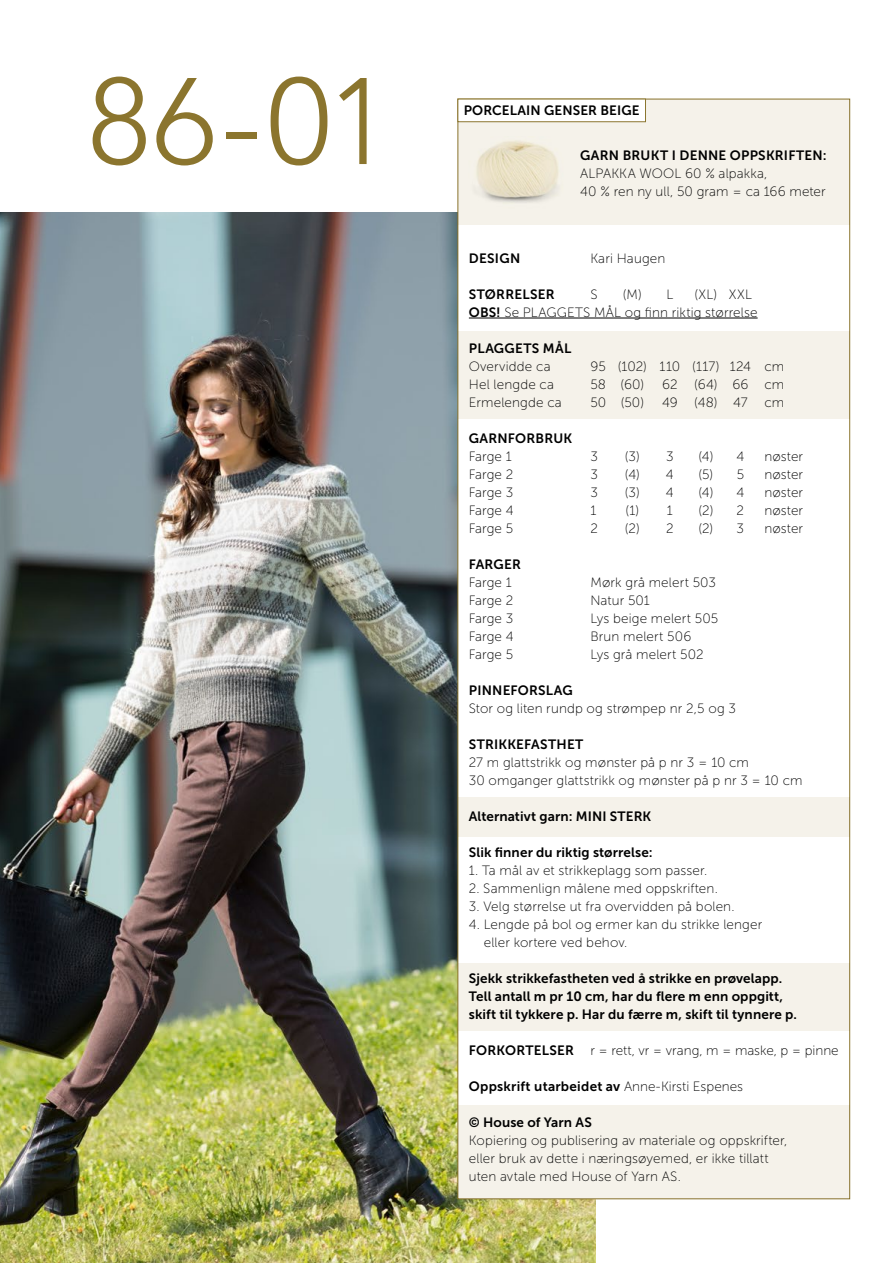
<style>
.page{position:relative;width:893px;height:1263px;background:#fff}
.page>*{position:absolute;margin:0;border:0;box-sizing:border-box;transform-origin:0 0}
.t1{font:300 121.5px "Avenir";color:#8b752e}
.INNHOLD{font:13.5px/18px "Museo Sans 100";letter-spacing:.01em;color:#000}
.INNHOLD-2{font:13.5px "Museo Sans 700";letter-spacing:.01em;color:#000}
.INNHOLD-_Opps{font:13.5px "Museo Sans 700";letter-spacing:.01em;color:#000}
.INNHOLD-3{font:13.5px "Museo Sans 700";letter-spacing:.03em;color:#000}
.s1{font-family:"Museo Sans 700"}
.s2{font-family:"Museo Sans 100"}
</style>
<div class="page">
<img style="left:0;top:213px;width:595px;height:1050px">
<div style="left:458px;top:99px;width:392px;height:1100px;background:#fff"></div>
<hr style="left:469px;top:318px;width:289px;height:1px;background:#000">
<div style="left:458px;top:1106px;width:392px;height:93px;background:#f5f2ea"></div>
<div style="left:458px;top:331px;width:392px;height:88px;background:#f5f2ea"></div>
<div style="left:458px;top:963px;width:392px;height:68px;background:#f5f2ea"></div>
<div style="left:458px;top:797px;width:392px;height:39px;background:#f5f2ea"></div>
<div style="left:458px;top:99px;width:392px;height:125px;background:#f5f2ea"></div>
<img style="left:476px;top:140px;width:83px;height:63px">
<div style="left:458px;top:99px;width:187px;height:23px;background:#fff"></div>
<div style="left:457px;top:99px;width:189px;height:23px;border:1px solid #8b752e"></div>
<p class="t1" style="left:88px;top:50px;width:305px">86-01</p>
<p class="INNHOLD-_Opps" style="left:464px;top:103px;width:177px">PORCELAIN GENSER BEIGE</p>
<p class="INNHOLD-2" style="left:580px;top:148px;width:248px">GARN BRUKT I DENNE OPPSKRIFTEN:</p>
<p class="INNHOLD" style="left:580px;top:164px;width:189px">ALPAKKA WOOL 60 % alpakka,</p>
<p class="INNHOLD" style="left:580px;top:182px;width:247px">40 % ren ny ull, 50 gram = ca 166 meter</p>
<p class="INNHOLD-2" style="left:469px;top:250px;width:53px">DESIGN</p>
<p class="INNHOLD" style="left:590px;top:249px;width:77px">Kari Haugen</p>
<p class="INNHOLD-2" style="left:469px;top:286px;width:87px">STØRRELSER</p>
<p class="INNHOLD" style="left:590px;top:285px;width:9px">S</p>
<p class="INNHOLD" style="left:623px;top:285px;width:52px">(M) L</p>
<p class="INNHOLD" style="left:695px;top:285px;width:59px">(XL) XXL</p>
<p class="INNHOLD" style="left:469px;top:303px;width:290px"><span class="s1">OBS!</span> Se PLAGGETS MÅL og finn riktig størrelse</p>
<p class="INNHOLD-3" style="left:469px;top:340px;width:104px">PLAGGETS MÅL</p>
<p class="INNHOLD" style="left:469px;top:357px;width:83px">Overvidde ca</p>
<p class="INNHOLD" style="left:590px;top:357px;width:195px">95 (102) 110 (117) 124 cm</p>
<p class="INNHOLD" style="left:469px;top:375px;width:87px">Hel lengde ca</p>
<p class="INNHOLD" style="left:590px;top:375px;width:55px">58 (60)</p>
<p class="INNHOLD" style="left:662px;top:375px;width:124px">62 (64) 66 cm</p>
<p class="INNHOLD" style="left:469px;top:393px;width:95px">Ermelengde ca</p>
<p class="INNHOLD" style="left:590px;top:393px;width:55px">50 (50)</p>
<p class="INNHOLD" style="left:662px;top:393px;width:124px">49 (48) 47 cm</p>
<p class="INNHOLD-2" style="left:469px;top:430px;width:105px">GARNFORBRUK</p>
<p class="INNHOLD" style="left:469px;top:447px;width:44px">Farge 1</p>
<p class="INNHOLD" style="left:590px;top:447px;width:9px">3</p>
<p class="INNHOLD" style="left:625px;top:447px;width:50px">(3) 3</p>
<p class="INNHOLD" style="left:698px;top:447px;width:48px">(4) 4</p>
<p class="INNHOLD" style="left:764px;top:447px;width:40px">nøster</p>
<p class="INNHOLD" style="left:469px;top:465px;width:46px">Farge 2</p>
<p class="INNHOLD" style="left:590px;top:465px;width:9px">3</p>
<p class="INNHOLD" style="left:625px;top:465px;width:51px">(4) 4</p>
<p class="INNHOLD" style="left:698px;top:465px;width:47px">(5) 5</p>
<p class="INNHOLD" style="left:764px;top:465px;width:40px">nøster</p>
<p class="INNHOLD" style="left:469px;top:483px;width:46px">Farge 3</p>
<p class="INNHOLD" style="left:590px;top:483px;width:9px">3</p>
<p class="INNHOLD" style="left:625px;top:483px;width:51px">(3) 4</p>
<p class="INNHOLD" style="left:698px;top:483px;width:48px">(4) 4</p>
<p class="INNHOLD" style="left:764px;top:483px;width:40px">nøster</p>
<p class="INNHOLD" style="left:469px;top:501px;width:46px">Farge 4</p>
<p class="INNHOLD" style="left:590px;top:501px;width:7px">1</p>
<p class="INNHOLD" style="left:625px;top:501px;width:49px">(1) 1</p>
<p class="INNHOLD" style="left:698px;top:501px;width:47px">(2) 2</p>
<p class="INNHOLD" style="left:764px;top:501px;width:40px">nøster</p>
<p class="INNHOLD" style="left:469px;top:519px;width:46px">Farge 5</p>
<p class="INNHOLD" style="left:590px;top:519px;width:9px">2</p>
<p class="INNHOLD" style="left:625px;top:519px;width:50px">(2) 2</p>
<p class="INNHOLD" style="left:698px;top:519px;width:47px">(2) 3</p>
<p class="INNHOLD" style="left:764px;top:519px;width:40px">nøster</p>
<p class="INNHOLD-2" style="left:469px;top:556px;width:54px">FARGER</p>
<p class="INNHOLD" style="left:469px;top:573px;width:44px">Farge 1</p>
<p class="INNHOLD" style="left:590px;top:573px;width:127px">Mørk grå melert 503</p>
<p class="INNHOLD" style="left:469px;top:591px;width:46px">Farge 2</p>
<p class="INNHOLD" style="left:590px;top:591px;width:61px">Natur 501</p>
<p class="INNHOLD" style="left:469px;top:609px;width:46px">Farge 3</p>
<p class="INNHOLD" style="left:590px;top:609px;width:129px">Lys beige melert 505</p>
<p class="INNHOLD" style="left:469px;top:627px;width:46px">Farge 4</p>
<p class="INNHOLD" style="left:590px;top:627px;width:102px">Brun melert 506</p>
<p class="INNHOLD" style="left:469px;top:645px;width:46px">Farge 5</p>
<p class="INNHOLD" style="left:590px;top:645px;width:115px">Lys grå melert 502</p>
<p class="INNHOLD-2" style="left:469px;top:682px;width:105px">PINNEFORSLAG</p>
<p class="INNHOLD" style="left:469px;top:699px;width:269px">Stor og liten rundp og strømpep nr 2,5 og 3</p>
<p class="INNHOLD-2" style="left:469px;top:736px;width:116px">STRIKKEFASTHET</p>
<p class="INNHOLD" style="left:469px;top:753px;width:282px">27 m glattstrikk og mønster på p nr 3 = 10 cm</p>
<p class="INNHOLD" style="left:469px;top:771px;width:335px">30 omganger glattstrikk og mønster på p nr 3 = 10 cm</p>
<p class="INNHOLD-2" style="left:469px;top:808px;width:184px">Alternativt garn: MINI STERK</p>
<p class="INNHOLD-2" style="left:469px;top:844px;width:185px">Slik finner du riktig størrelse:</p>
<p class="INNHOLD" style="left:469px;top:861px;width:240px">1. Ta mål av et strikkeplagg som passer.</p>
<p class="INNHOLD" style="left:469px;top:879px;width:250px">2. Sammenlign målene med oppskriften.</p>
<p class="INNHOLD" style="left:469px;top:897px;width:267px">3. Velg størrelse ut fra overvidden på bolen.</p>
<p class="INNHOLD" style="left:484px;top:915px;width:280px;text-indent:-15px">4. Lengde på bol og ermer kan du strikke lenger eller kortere ved behov.</p>
<p class="INNHOLD-2" style="left:469px;top:970px;width:315px">Sjekk strikkefastheten ved å strikke en prøvelapp.</p>
<p class="INNHOLD-2" style="left:469px;top:988px;width:316px">Tell antall m pr 10 cm, har du flere m enn oppgitt,</p>
<p class="INNHOLD-2" style="left:469px;top:1006px;width:330px">skift til tykkere p. Har du færre m, skift til tynnere p.</p>
<p class="INNHOLD" style="left:469px;top:1041px;width:371px"><span class="s1">FORKORTELSER</span> r = rett, vr = vrang, m = maske, p = pinne</p>
<p class="INNHOLD-2" style="left:469px;top:1078px;width:276px">Oppskrift utarbeidet av <span class="s2">Anne-Kirsti Espenes</span></p>
<p class="INNHOLD-2" style="left:469px;top:1114px;width:124px">© House of Yarn AS</p>
<p class="INNHOLD" style="left:469px;top:1131px;width:320px">Kopiering og publisering av materiale og oppskrifter,</p>
<p class="INNHOLD" style="left:469px;top:1149px;width:301px">eller bruk av dette i næringsøyemed, er ikke tillatt</p>
<p class="INNHOLD" style="left:469px;top:1167px;width:214px">uten avtale med House of Yarn AS.</p>
</div>
